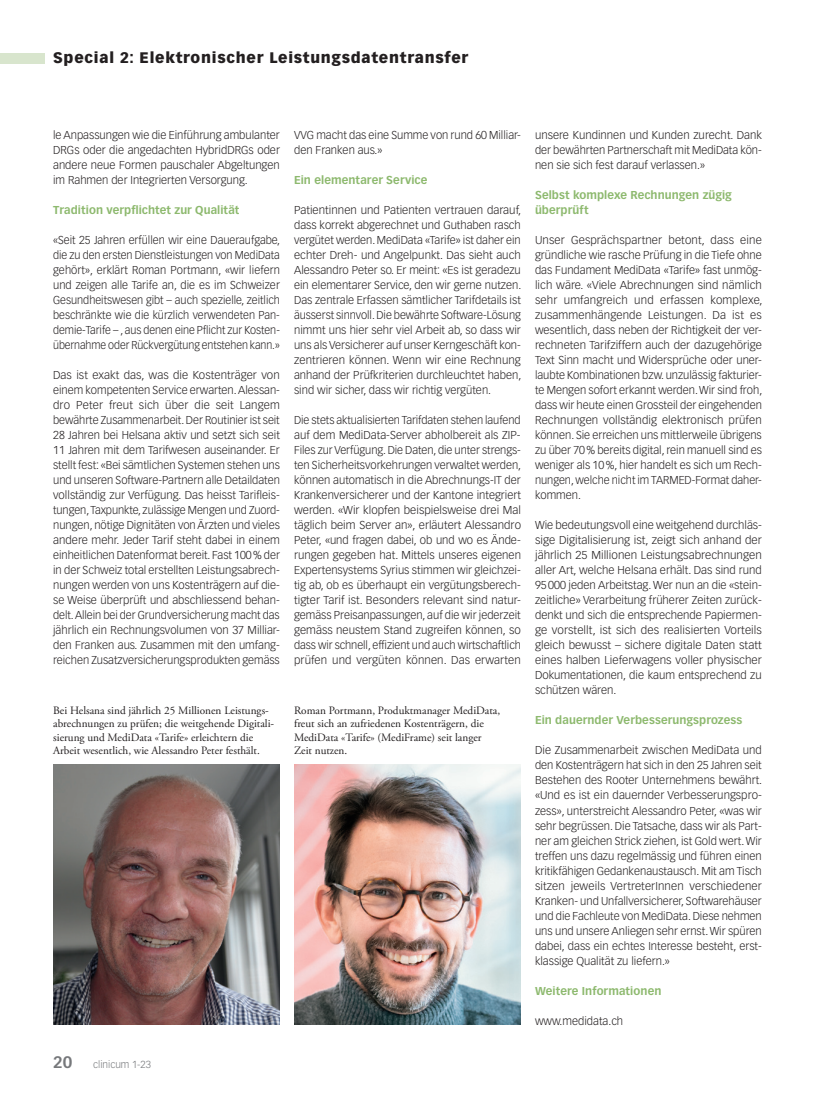
<style>
.page{position:relative;width:815px;height:1099px;background:#fff}
.page>*{position:absolute;margin:0;border:0;box-sizing:border-box;transform-origin:0 0}
.t1{font:900 15px "Vectora LT Std";letter-spacing:.05em;color:#231f20}
.Lauftext{font:300 11.25px/15px "Vectora LT Std";color:#231f20;text-align:justify}
.Legende{font:11.25px/13.5px "Adobe Garamond Pro";color:#231f20}
.ZT_Special{font:700 11.25px/15px "Vectora LT Std";letter-spacing:.005em;color:#8db96e}
.t2{font:300 10px "Vectora LT Std";color:#76787b}
.s1{font-weight:700;font-size:16.25px}
</style>
<div class="page">
<div style="left:0;top:53px;width:45px;height:10px;background:#d8e5cd"></div>
<img style="left:53px;top:764px;width:227px;height:260px">
<img style="left:294px;top:764px;width:227px;height:260px">
<h1 class="t1" style="left:53px;top:49px;width:417px">Special 2: Elektronischer Leistungsdatentransfer</h1>
<p class="Lauftext" style="left:53px;top:128px;width:228px">le Anpassungen wie die Einführung ambulanter DRGs oder die angedachten HybridDRGs oder andere neue Formen pauschaler Abgeltungen im Rahmen der Integrierten Versorgung.</p>
<p class="ZT_Special" style="left:53px;top:203px;width:188px">Tradition verpflichtet zur Qualität</p>
<p class="Lauftext" style="left:53px;top:233px;width:229px">«Seit 25 Jahren erfüllen wir eine Daueraufgabe, die zu den ersten Dienstleistungen von MediData gehört», erklärt Roman Portmann, «wir liefern und zeigen alle Tarife an, die es im Schweizer Gesundheitswesen gibt – auch spezielle, zeitlich beschränkte wie die kürzlich verwendeten Pan&shy;demie-Tarife – , aus denen eine Pflicht zur Kosten&shy;übernahme oder Rückvergütung entstehen kann.»</p>
<p class="Lauftext" style="left:53px;top:368px;width:228px">Das ist exakt das, was die Kostenträger von einem kompetenten Service erwarten. Alessan&shy;dro Peter freut sich über die seit Langem bewährte Zusammenarbeit. Der Routinier ist seit 28 Jahren bei Helsana aktiv und setzt sich seit 11 Jahren mit dem Tarifwesen auseinander. Er stellt fest: «Bei sämtlichen Systemen stehen uns und unseren Software-Partnern alle Detaildaten vollständig zur Verfügung. Das heisst Tarifleis&shy;tungen, Taxpunkte, zulässige Mengen und Zuord&shy;nungen, nötige Dignitäten von Ärzten und vieles andere mehr. Jeder Tarif steht dabei in einem einheitlichen Datenformat bereit. Fast 100% der in der Schweiz total erstellten Leistungsabrech&shy;nungen werden von uns Kostenträgern auf die&shy;se Weise überprüft und abschliessend behan&shy;delt. Allein bei der Grundversicherung macht das jährlich ein Rechnungsvolumen von 37 Milliar&shy;den Franken aus. Zusammen mit den umfang&shy;reichen Zusatzversicherungsprodukten gemäss</p>
<p class="Lauftext" style="left:294px;top:128px;width:228px">VVG macht das eine Summe von rund 60 Milliar&shy;den Franken aus.»</p>
<p class="ZT_Special" style="left:294px;top:173px;width:135px">Ein elementarer Service</p>
<p class="Lauftext" style="left:294px;top:203px;width:229px">Patientinnen und Patienten vertrauen darauf, dass korrekt abgerechnet und Guthaben rasch vergütet werden. MediData «Tarife» ist daher ein echter Dreh- und Angelpunkt. Das sieht auch Alessandro Peter so. Er meint: «Es ist geradezu ein elementarer Service, den wir gerne nutzen.<br>Das zentrale Erfassen sämtlicher Tarifdetails ist äusserst sinnvoll. Die bewährte Software-Lösung nimmt uns hier sehr viel Arbeit ab, so dass wir uns als Versicherer auf unser Kerngeschäft kon&shy;zentrieren können. Wenn wir eine Rechnung anhand der Prüfkriterien durchleuchtet haben, sind wir sicher, dass wir richtig vergüten.</p>
<p class="Lauftext" style="left:294px;top:413px;width:228px">Die stets aktualisierten Tarifdaten stehen laufend auf dem MediData-Server abholbereit als ZIP-Files zur Verfügung. Die Daten, die unter strengs&shy;ten Sicherheitsvorkehrungen verwaltet werden, können automatisch in die Abrechnungs-IT der Krankenversicherer und der Kantone integriert werden. «Wir klopfen beispielsweise drei Mal täglich beim Server an», erläutert Alessandro Peter, «und fragen dabei, ob und wo es Ände&shy;rungen gegeben hat. Mittels unseres eigenen Expertensystems Syrius stimmen wir gleichzei&shy;tig ab, ob es überhaupt ein vergütungsberech&shy;tigter Tarif ist. Besonders relevant sind natur&shy;gemäss Preisanpassungen, auf die wir jederzeit gemäss neustem Stand zugreifen können, so dass wir schnell, effizient und auch wirtschaftlich prüfen und vergüten können. Das erwarten</p>
<p class="Legende" style="left:53px;top:704px;width:223px">Bei Helsana sind jährlich 25 Millionen Leistungs&shy;abrechnungen zu prüfen; die weitgehende Digitali&shy;sierung und MediData «Tarife» erleichtern die Arbeit wesentlich, wie Alessandro Peter festhält.</p>
<p class="Legende" style="left:294px;top:704px;width:208px">Roman Portmann, Produktmanager MediData, freut sich an zufriedenen Kostenträgern, die MediData «Tarife» (MediFrame) seit langer Zeit nutzen.</p>
<p class="t2" style="left:53px;top:1058px;width:99px"><span class="s1">20</span> clinicum 1-23</p>
<p class="Lauftext" style="left:535px;top:128px;width:228px">unsere Kundinnen und Kunden zurecht. Dank der bewährten Partnerschaft mit MediData kön&shy;nen sie sich fest darauf verlassen.»</p>
<p class="ZT_Special" style="left:535px;top:188px;width:198px">Selbst komplexe Rechnungen zügig überprüft</p>
<p class="Lauftext" style="left:535px;top:233px;width:229px">Unser Gesprächspartner betont, dass eine gründliche wie rasche Prüfung in die Tiefe ohne das Fundament MediData «Tarife» fast unmög&shy;lich wäre. «Viele Abrechnungen sind nämlich sehr umfangreich und erfassen komplexe, zusammenhängende Leistungen. Da ist es wesentlich, dass neben der Richtigkeit der ver&shy;rechneten Tarifziffern auch der dazugehörige Text Sinn macht und Widersprüche oder uner&shy;laubte Kombinationen bzw. unzulässig fakturier&shy;te Mengen sofort erkannt werden. Wir sind froh, dass wir heute einen Grossteil der eingehenden Rechnungen vollständig elektronisch prüfen können. Sie erreichen uns mittlerweile übrigens zu über 70% bereits digital, rein manuell sind es weniger als 10%, hier handelt es sich um Rech&shy;nungen, welche nicht im TARMED-Format daher&shy;kommen.</p>
<p class="Lauftext" style="left:535px;top:518px;width:228px">Wie bedeutungsvoll eine weitgehend durchläs&shy;sige Digitalisierung ist, zeigt sich anhand der jährlich 25 Millionen Leistungsabrechnungen aller Art, welche Helsana erhält. Das sind rund 95000 jeden Arbeitstag. Wer nun an die «stein&shy;zeitliche» Verarbeitung früherer Zeiten zurück&shy;denkt und sich die entsprechende Papiermen&shy;ge vorstellt, ist sich des realisierten Vorteils gleich bewusst – sichere digitale Daten statt eines halben Lieferwagens voller physischer Dokumentationen, die kaum entsprechend zu schützen wären.</p>
<p class="ZT_Special" style="left:535px;top:713px;width:209px">Ein dauernder Verbesserungsprozess</p>
<p class="Lauftext" style="left:535px;top:743px;width:229px">Die Zusammenarbeit zwischen MediData und den Kostenträgern hat sich in den 25 Jahren seit Bestehen des Rooter Unternehmens bewährt. «Und es ist ein dauernder Verbesserungspro&shy;zess», unterstreicht Alessandro Peter, «was wir sehr begrüssen. Die Tatsache, dass wir als Part&shy;ner am gleichen Strick ziehen, ist Gold wert. Wir treffen uns dazu regelmässig und führen einen kritikfähigen Gedankenaustausch. Mit am Tisch sitzen jeweils VertreterInnen verschiedener Kranken- und Unfallversicherer, Softwarehäuser und die Fachleute von MediData. Diese nehmen uns und unsere Anliegen sehr ernst. Wir spüren dabei, dass ein echtes Interesse besteht, erst&shy;klassige Qualität zu liefern.»</p>
<p class="ZT_Special" style="left:535px;top:983px;width:128px">Weitere Informationen</p>
<p class="Lauftext" style="left:535px;top:1013px;width:90px">www.medidata.ch</p>
</div>
